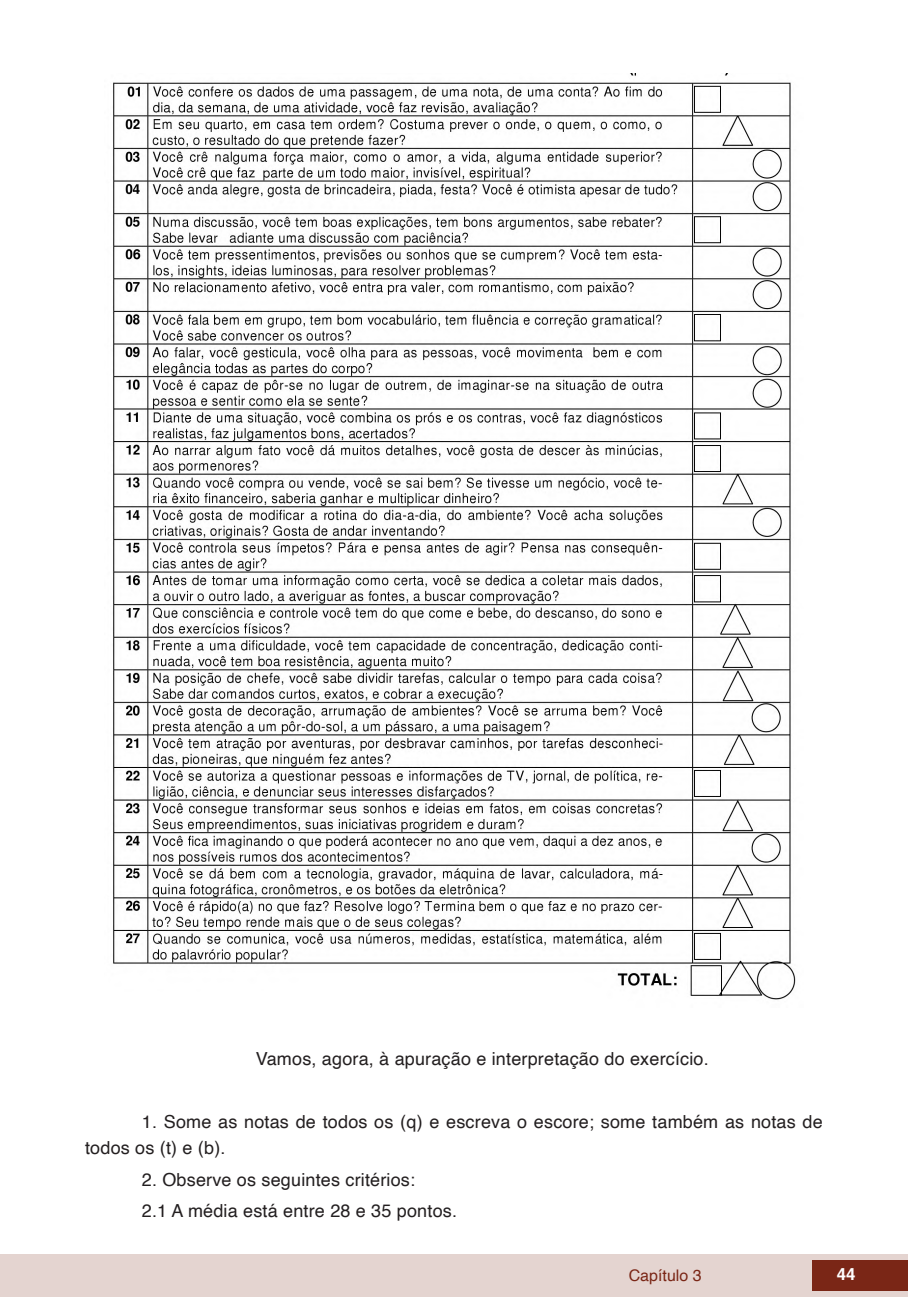
<style>
.page{position:relative;width:908px;height:1304px;background:#fff}
.page>*{position:absolute;margin:0;border:0;box-sizing:border-box;transform-origin:0 0}
.t1{font:18px/26px "Helvetica";letter-spacing:.01em;color:#231f20}
.t2{font:700 16.8px "Helvetica";color:#fff}
.t3{font:16px "Helvetica";color:#7a2616}
</style>
<div class="page">
<div style="left:0;top:1254px;width:906px;height:43px;background:#e4d4d0"></div>
<div style="left:812px;top:1261px;width:95px;height:30px;background:#7a2616"></div>
<img style="left:113px;top:74px;width:683px;height:926px">
<p class="t1" style="left:256px;top:1046px;width:454px">Vamos, agora, à apuração e interpretação do exercício.</p>
<p class="t1" style="left:85px;top:1109px;width:738px;text-indent:57px">1. Some as notas de todos os (q) e escreva o escore; some também as notas de todos os (t) e (b).</p>
<p class="t1" style="left:142px;top:1164px;width:316px;line-height:31.6px">2. Observe os seguintes critérios:<br>2.1 A média está entre 28 e 35 pontos.</p>
<p class="t3" style="left:628px;top:1263px;width:74px">Capítulo 3</p>
<p class="t2" style="left:836px;top:1261px;width:20px">44</p>
</div>
